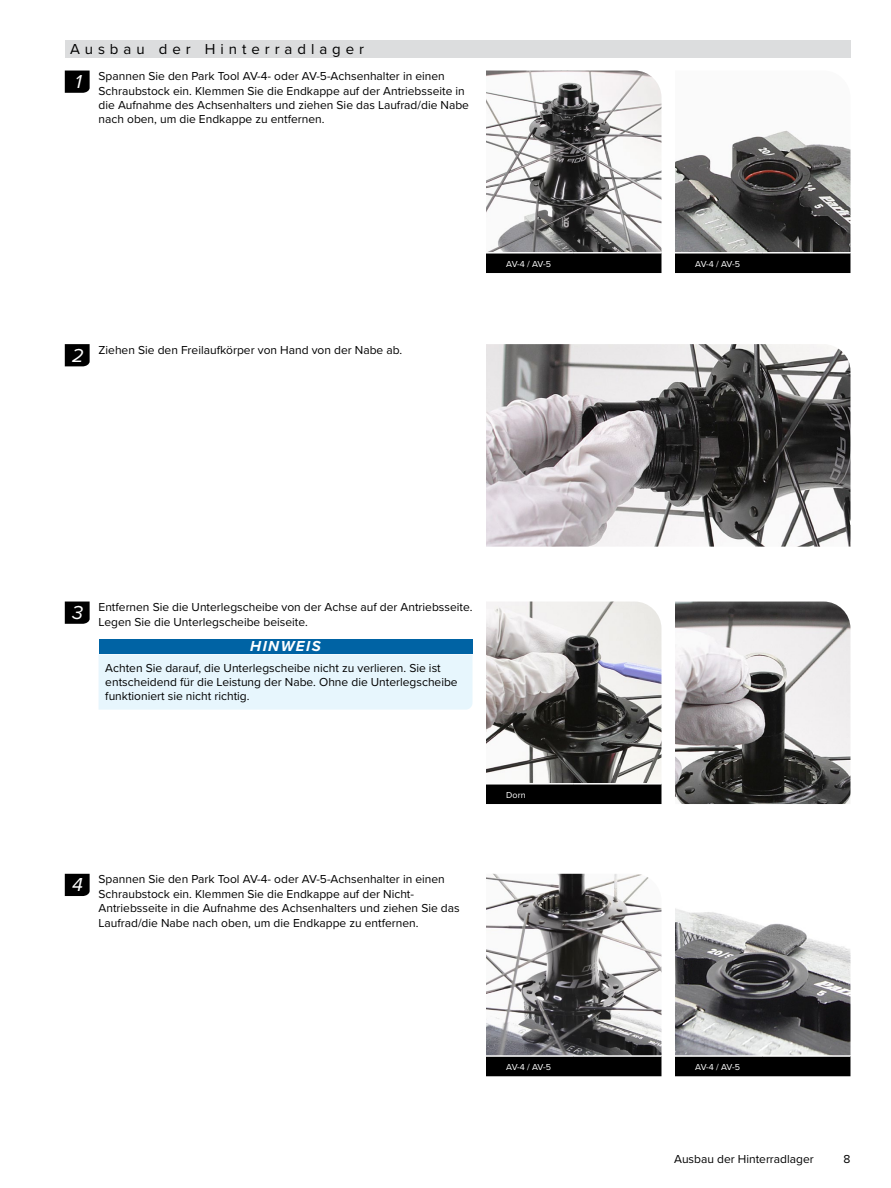
<style>
.page{position:relative;width:891px;height:1188px;background:#fff}
.page>*{position:absolute;margin:0;border:0;box-sizing:border-box;transform-origin:0 0}
.t1{font:italic 19.5px "Proxima Nova";color:#fff}
.Section_Title_-_Grey__TOC_Level_2{font:15px "Proxima Nova";letter-spacing:.33em;color:#000}
.Signal_Word_left_indent-_NOTICE{font:italic 700 15px "Proxima Nova";letter-spacing:.1em;color:#fff}
.Normal_Text_-_Right_Indent_3_5{font:12px/14.4px "Proxima Nova";color:#000}
.Signal_Word_Text_-_NOTICE_Blue_Shaded_In{font:12px/14.4px "Proxima Nova";color:#000}
.Picture_Caption_left{font:9px "Proxima Nova";letter-spacing:-.055em;color:#fff}
</style>
<div class="page">
<div style="left:65px;top:40px;width:785px;height:18px;background:#dcddde"></div>
<div style="left:99px;top:639px;width:373px;height:15px;background:#0063a4"></div>
<div style="left:99px;top:655px;width:373px;height:55px;background:#e7f6fd"></div>
<svg style="left:65px;top:71px;width:25px;height:22px"></svg>
<div style="left:486px;top:254px;width:364px;height:19px;background:#000"></div>
<img style="left:486px;top:71px;width:176px;height:181px">
<img style="left:675px;top:130px;width:175px;height:122px">
<svg style="left:65px;top:344px;width:25px;height:22px"></svg>
<img style="left:486px;top:344px;width:364px;height:203px">
<svg style="left:65px;top:602px;width:25px;height:22px"></svg>
<div style="left:486px;top:785px;width:176px;height:19px;background:#000"></div>
<img style="left:486px;top:602px;width:176px;height:181px">
<img style="left:675px;top:602px;width:175px;height:202px">
<svg style="left:65px;top:874px;width:25px;height:22px"></svg>
<div style="left:486px;top:1057px;width:364px;height:19px;background:#000"></div>
<img style="left:486px;top:874px;width:176px;height:181px">
<img style="left:675px;top:908px;width:175px;height:147px">
<p class="Section_Title_-_Grey__TOC_Level_2" style="left:70px;top:38px;width:295px">Ausbau der Hinterradlager</p>
<p class="Normal_Text_-_Right_Indent_3_5" style="left:99px;top:69px;width:372px">Spannen Sie den Park Tool AV-4- oder AV-5-Achsenhalter in einen Schraubstock ein. Klemmen Sie die Endkappe auf der Antriebsseite in die Aufnahme des Achsenhalters und ziehen Sie das Laufrad/die Nabe nach oben, um die Endkappe zu entfernen.</p>
<p class="t1" style="left:75px;top:67px;width:8px">1</p>
<p class="t1" style="left:72px;top:341px;width:13px">2</p>
<p class="Normal_Text_-_Right_Indent_3_5" style="left:99px;top:342px;width:305px">Ziehen Sie den Freilaufkörper von Hand von der Nabe ab.</p>
<p class="Picture_Caption_left" style="left:506px;top:257px;width:46px">AV-4 / AV-5</p>
<p class="Picture_Caption_left" style="left:695px;top:257px;width:46px">AV-4 / AV-5</p>
<p class="t1" style="left:72px;top:598px;width:12px">3</p>
<p class="Normal_Text_-_Right_Indent_3_5" style="left:99px;top:600px;width:375px">Entfernen Sie die Unterlegscheibe von der Achse auf der Antriebsseite.<br>Legen Sie die Unterlegscheibe beiseite.</p>
<p class="Signal_Word_left_indent-_NOTICE" style="left:250px;top:635px;width:72px">HINWEIS</p>
<p class="Signal_Word_Text_-_NOTICE_Blue_Shaded_In" style="left:105px;top:660px;width:354px">Achten Sie darauf, die Unterlegscheibe nicht zu verlieren. Sie ist entscheidend für die Leistung der Nabe. Ohne die Unterlegscheibe funktioniert sie nicht richtig.</p>
<p class="t1" style="left:72px;top:870px;width:12px">4</p>
<p class="Normal_Text_-_Right_Indent_3_5" style="left:99px;top:872px;width:363px">Spannen Sie den Park Tool AV-4- oder AV-5-Achsenhalter in einen Schraubstock ein. Klemmen Sie die Endkappe auf der Nicht-Antriebsseite in die Aufnahme des Achsenhalters und ziehen Sie das Laufrad/die Nabe nach oben, um die Endkappe zu entfernen.</p>
<p class="Picture_Caption_left" style="left:506px;top:788px;width:21px">Dorn</p>
<p class="Picture_Caption_left" style="left:506px;top:1060px;width:46px">AV-4 / AV-5</p>
<p class="Picture_Caption_left" style="left:695px;top:1060px;width:46px">AV-4 / AV-5</p>
<p class="Normal_Text_-_Right_Indent_3_5" style="left:674px;top:1151px;width:141px">Ausbau der Hinterradlager</p>
<p class="Normal_Text_-_Right_Indent_3_5" style="left:844px;top:1151px;width:8px">8</p>
</div>
